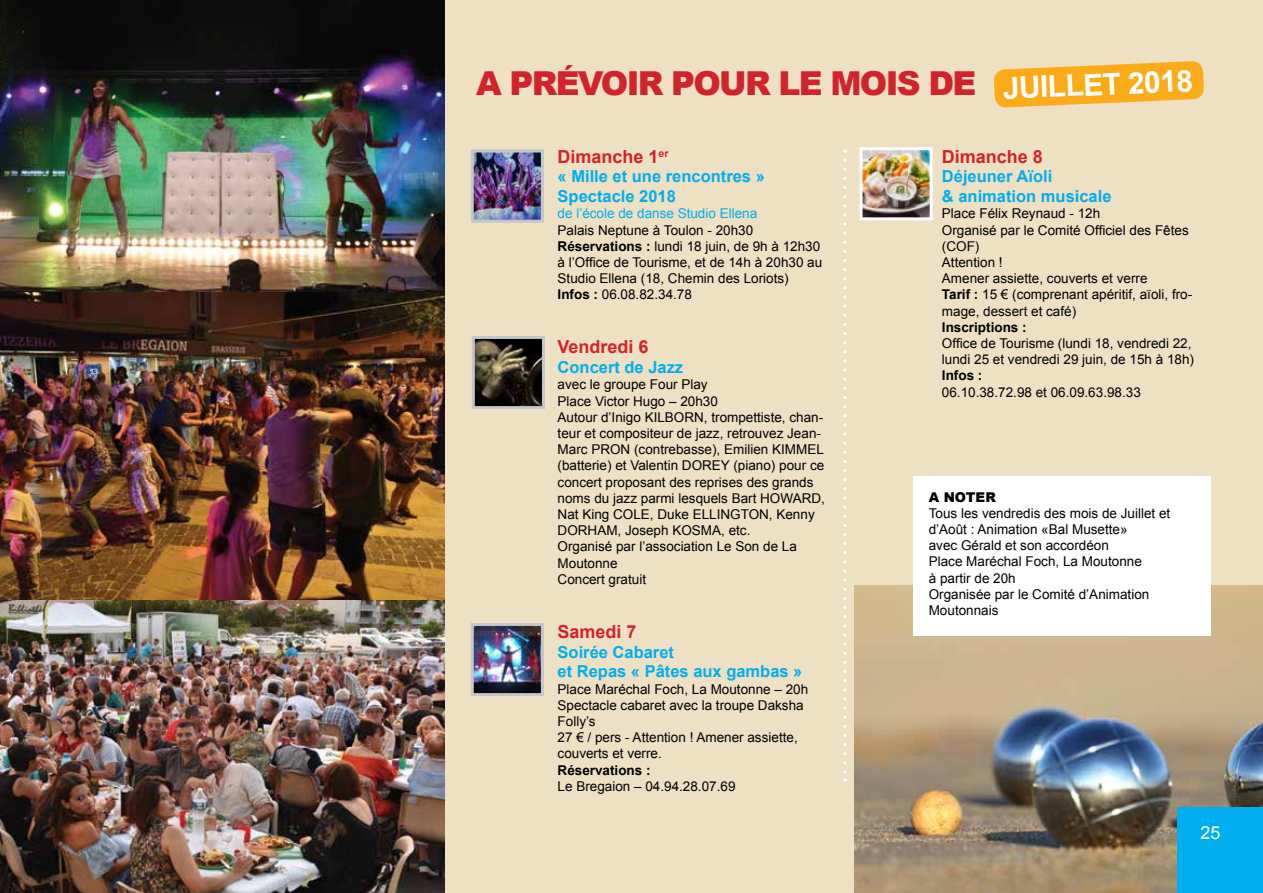
<style>
.page{position:relative;width:1263px;height:893px;background:#fff}
.page>*{position:absolute;margin:0;border:0;box-sizing:border-box;transform-origin:0 0}
.t1{font:900 33px "Arial";letter-spacing:-.05em;color:#d2232a}
.t2{font:700 30px "Arial";color:#fff}
.t3{font:700 18px "Arial";color:#d2232a}
.t4{font:18px "Arial";color:#fff}
.t5{font:700 16.5px/19.8px "Arial";color:#00aeef}
.t6{font:13.5px/16.2px "Arial";color:#000}
.t7{font:700 13.5px "Arial";color:#000}
.t8{font:13.5px "Arial";color:#00aeef}
.t9{font:900 13.5px "Arial";color:#000}
.s1{font-weight:700}
</style>
<div class="page">
<div style="left:444px;top:0;width:819px;height:893px;background:#eee0c3"></div>
<img style="left:855px;top:585px;width:408px;height:308px">
<svg style="left:994px;top:61px;width:210px;height:47px"></svg>
<img style="left:863px;top:151px;width:66px;height:65px">
<div style="left:859px;top:147px;width:74px;height:73px;border:3px solid #fff"></div>
<svg style="left:843px;top:160px;width:3px;height:621px"></svg>
<img style="left:475px;top:627px;width:65px;height:65px">
<div style="left:471px;top:623px;width:73px;height:73px;border:3px solid #c4c6c8"></div>
<img style="left:476px;top:340px;width:65px;height:65px">
<div style="left:472px;top:336px;width:73px;height:73px;border:3px solid #c4c6c8"></div>
<div style="left:1177px;top:807px;width:86px;height:86px;background:#00aeef"></div>
<img style="left:475px;top:154px;width:65px;height:65px">
<div style="left:471px;top:150px;width:73px;height:73px;border:3px solid #c4c6c8"></div>
<div style="left:913px;top:476px;width:297px;height:159px;background:#fff"></div>
<img style="left:0;top:0;width:444px;height:293px">
<img style="left:0;top:293px;width:444px;height:307px">
<img style="left:0;top:600px;width:444px;height:293px">
<h1 class="t1" style="left:476px;top:59px;width:502px">A PRÉVOIR POUR LE MOIS DE</h1>
<h2 class="t2" style="left:1002px;top:69px;width:192px;rotate:-3deg">JUILLET 2018</h2>
<h3 class="t3" style="left:558px;top:144px;width:112px">Dimanche 1<sup>er</sup></h3>
<p class="t5" style="left:558px;top:167px;width:209px">« Mille et une rencontres »<br>Spectacle 2018</p>
<p class="t8" style="left:558px;top:205px;width:201px">de l’école de danse Studio Ellena</p>
<p class="t6" style="left:558px;top:222px;width:266px">Palais Neptune à Toulon - 20h30<br><span class="s1">Réservations :</span> lundi 18 juin, de 9h à 12h30 à l’Office de Tourisme, et de 14h à 20h30 au Studio Ellena (18, Chemin des Loriots)<br><span class="s1">Infos :</span> 06.08.82.34.78</p>
<h3 class="t3" style="left:558px;top:335px;width:93px">Vendredi 6</h3>
<p class="t5" style="left:558px;top:358px;width:127px">Concert de Jazz</p>
<p class="t6" style="left:558px;top:377px;width:269px">avec le groupe Four Play<br>Place Victor Hugo – 20h30<br>Autour d’Inigo KILBORN, trompettiste, chan&shy;teur et compositeur de jazz, retrouvez Jean-Marc PRON (contrebasse), Emilien KIMMEL (batterie) et Valentin DOREY (piano) pour ce concert proposant des reprises des grands noms du jazz parmi lesquels Bart HOWARD, Nat King COLE, Duke ELLINGTON, Kenny DORHAM, Joseph KOSMA, etc.<br>Organisé par l’association Le Son de La Moutonne<br>Concert gratuit</p>
<h3 class="t3" style="left:558px;top:619px;width:81px">Samedi 7</h3>
<p class="t5" style="left:558px;top:642px;width:246px">Soirée Cabaret<br>et Repas « Pâtes aux gambas »</p>
<p class="t6" style="left:558px;top:681px;width:252px">Place Maréchal Foch, La Moutonne – 20h<br>Spectacle cabaret avec la troupe Daksha<br>Folly’s<br>27 € / pers - Attention ! Amener assiette, couverts et verre.</p>
<p class="t7" style="left:558px;top:761px;width:95px">Réservations :</p>
<p class="t6" style="left:558px;top:778px;width:179px">Le Bregaion – 04.94.28.07.69</p>
<h3 class="t3" style="left:942px;top:144px;width:103px">Dimanche 8</h3>
<p class="t5" style="left:942px;top:167px;width:171px">Déjeuner Aïoli<br>&amp; animation musicale</p>
<p class="t6" style="left:942px;top:206px;width:252px">Place Félix Reynaud - 12h<br>Organisé par le Comité Officiel des Fêtes (COF)<br>Attention !<br>Amener assiette, couverts et verre<br><span class="s1">Tarif :</span> 15 € (comprenant apéritif, aïoli, fro&shy;mage, dessert et café)</p>
<p class="t7" style="left:942px;top:318px;width:86px">Inscriptions :</p>
<p class="t6" style="left:942px;top:335px;width:254px">Office de Tourisme (lundi 18, vendredi 22, lundi 25 et vendredi 29 juin, de 15h à 18h)</p>
<p class="t7" style="left:942px;top:367px;width:42px">Infos :</p>
<p class="t6" style="left:942px;top:384px;width:200px">06.10.38.72.98 et 06.09.63.98.33</p>
<p class="t9" style="left:929px;top:487px;width:69px">A NOTER</p>
<p class="t6" style="left:929px;top:505px;width:243px">Tous les vendredis des mois de Juillet et d’Août : Animation «Bal Musette»<br>avec Gérald et son accordéon<br>Place Maréchal Foch, La Moutonne<br>à partir de 20h<br>Organisée par le Comité d’Animation<br>Moutonnais</p>
<h3 class="t4" style="left:1200px;top:820px;width:22px">25</h3>
</div>
